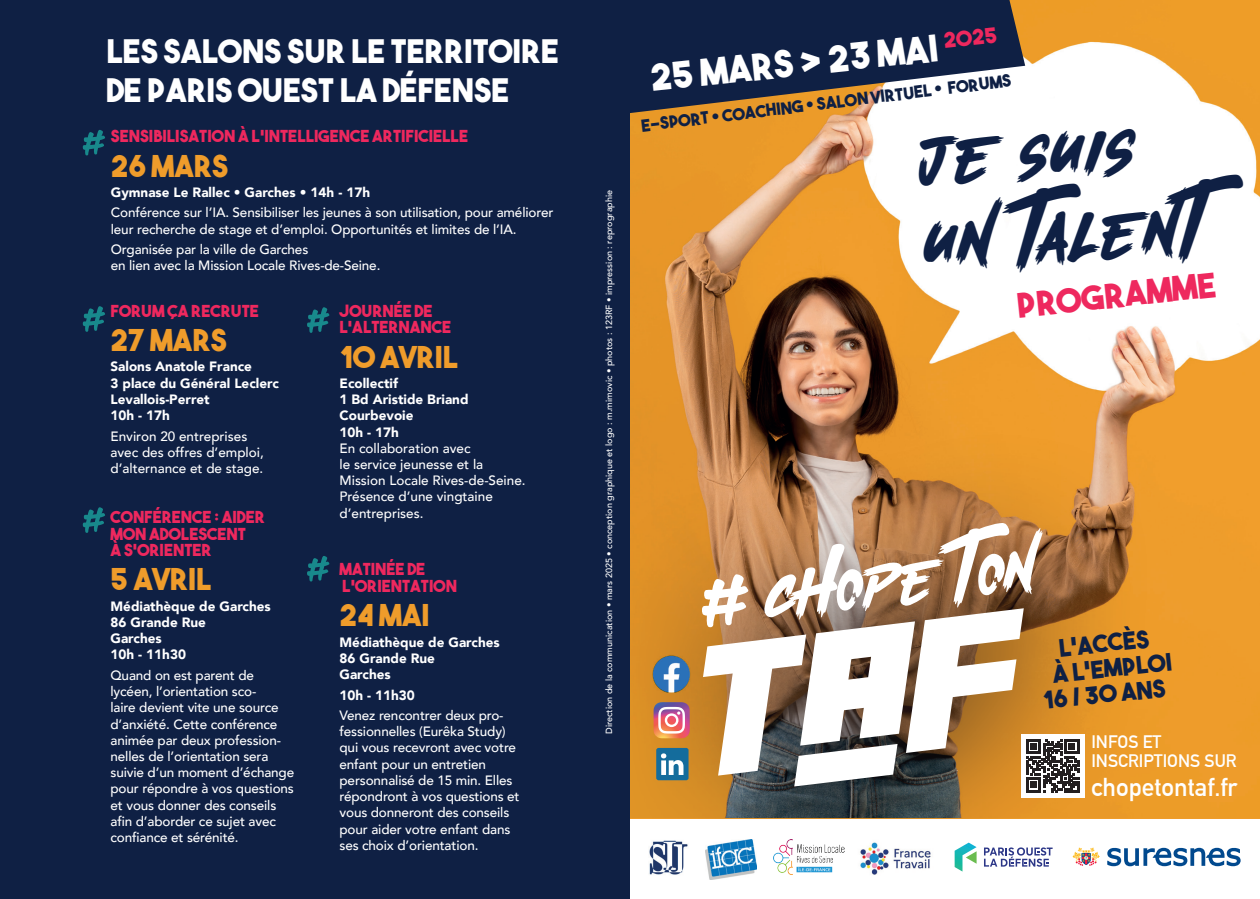
<style>
.page{position:relative;width:1260px;height:899px;background:#fff}
.page>*{position:absolute;margin:0;border:0;box-sizing:border-box;transform-origin:0 0}
.t1{font:41.55px/82.9px "The Midnight DEMO";color:#0f2044}
.t2{font:36.75px "The Bold Font";color:#fff}
.t3{font:33.75px "The Bold Font";color:#ee285e}
.t4{font:32.4px/38.8px "The Bold Font";color:#fff}
.t5{font:30px "The Bold Font";color:#ef9c2b}
.t6{font:700 25.2px "DIN Alternate";color:#fff}
.t7{font:24.15px/25.3px "The Bold Font";color:#0f2044;text-align:center}
.t8{font:700 17.7px/18.9px "DIN Alternate";color:#fff}
.t9{font:16.65px "The Bold Font";color:#0f2044}
.t10{font:16.5px/16.5px "The Bold Font";color:#ee285e}
.t11{font:500 13.5px/16.2px "Avenir";letter-spacing:-.01em;color:#fff}
.t12{font:900 13.5px/16.2px "Avenir";color:#fff}
.t13{font:500 9px "Avenir";color:#fff}
.s1{font-size:33.45px}
</style>
<div class="page">
<img style="left:630px;top:0;width:630px;height:817px">
<div style="left:601px;top:423px;width:559px;height:475px;background:#231f20;opacity:.75"></div>
<svg style="left:1021px;top:733px;width:63px;height:64px"></svg>
<svg style="left:701px;top:522px;width:378px;height:270px"></svg>
<img style="left:653px;top:654px;width:37px;height:38px">
<img style="left:653px;top:702px;width:36px;height:36px">
<svg style="left:658px;top:706px;width:27px;height:27px"></svg>
<div style="left:656px;top:747px;width:32px;height:33px;background:#146c9c;border-radius:2px"></div>
<svg style="left:661px;top:753px;width:22px;height:21px"></svg>
<svg style="left:630px;top:0;width:395px;height:117px;background:#474b5b"></svg>
<div style="left:0;top:0;width:630px;height:898px;background:#0f2044"></div>
<div style="left:630px;top:819px;width:630px;height:79px;background:#fff"></div>
<svg style="left:954px;top:842px;width:22px;height:29px"></svg>
<svg style="left:984px;top:847px;width:68px;height:19px"></svg>
<svg style="left:1107px;top:847px;width:133px;height:19px"></svg>
<svg style="left:1072px;top:847px;width:27px;height:18px"></svg>
<img style="left:774px;top:839px;width:71px;height:35px">
<img style="left:649px;top:840px;width:39px;height:35px">
<img style="left:705px;top:839px;width:51px;height:40px">
<img style="left:860px;top:842px;width:71px;height:33px">
<svg style="left:82px;top:306px;width:23px;height:26px"></svg>
<svg style="left:82px;top:507px;width:23px;height:26px"></svg>
<svg style="left:307px;top:307px;width:23px;height:26px"></svg>
<svg style="left:307px;top:556px;width:23px;height:25px"></svg>
<svg style="left:82px;top:130px;width:23px;height:25px"></svg>
<h3 class="t4" style="left:107px;top:31px;width:454px">LES SALONS SUR LE TERRITOIRE<br>DE PARIS OUEST LA DÉFENSE</h3>
<p class="t10" style="left:111px;top:128px;width:359px">SENSIBILISATION À L’INTELLIGENCE ARTIFICIELLE</p>
<h3 class="t5" style="left:111px;top:146px;width:119px">26 MARS</h3>
<p class="t12" style="left:111px;top:184px;width:261px">Gymnase Le Rallec • Garches • 14h - 17h</p>
<p class="t11" style="left:111px;top:204px;width:444px">Conférence sur l’IA. Sensibiliser les jeunes à son utilisation, pour améliorer leur recherche de stage et d’emploi. Opportunités et limites de l’IA.</p>
<p class="t11" style="left:111px;top:240px;width:271px">Organisée par la ville de Garches<br>en lien avec la Mission Locale Rives-de-Seine.</p>
<p class="t10" style="left:111px;top:302px;width:150px">FORUM ÇA RECRUTE</p>
<h3 class="t5" style="left:111px;top:321px;width:118px">27 MARS</h3>
<p class="t12" style="left:111px;top:358px;width:170px">Salons Anatole France<br>3 place du Général Leclerc<br>Levallois-Perret<br>10h - 17h</p>
<p class="t11" style="left:111px;top:427px;width:155px">Environ 20 entreprises avec des offres d’emploi, d’alternance et de stage.</p>
<p class="t10" style="left:111px;top:508px;width:156px">CONFÉRENCE : AIDER<br>MON ADOLESCENT<br>À S’ORIENTER</p>
<h3 class="t5" style="left:111px;top:560px;width:102px">5 AVRIL</h3>
<p class="t12" style="left:111px;top:597px;width:162px">Médiathèque de Garches<br>86 Grande Rue<br>Garches<br>10h - 11h30</p>
<p class="t11" style="left:111px;top:666px;width:185px">Quand on est parent de lycéen, l’orientation sco-<br>laire devient vite une source d’anxiété. Cette conférence animée par deux profession&shy;nelles de l’orientation sera suivie d’un moment d’échange pour répondre à vos questions et vous donner des conseils afin d’aborder ce sujet avec confiance et sérénité.</p>
<p class="t10" style="left:339px;top:302px;width:113px">JOURNÉE DE<br>L’ALTERNANCE</p>
<h3 class="t5" style="left:339px;top:337px;width:120px">10 AVRIL</h3>
<p class="t12" style="left:339px;top:375px;width:131px">Ecollectif<br>1 Bd Aristide Briand<br>Courbevoie<br>10h - 17h</p>
<p class="t11" style="left:339px;top:439px;width:188px">En collaboration avec<br>le service jeunesse et la<br>Mission Locale Rives-de-Seine.<br>Présence d’une vingtaine d’entreprises.</p>
<p class="t10" style="left:339px;top:560px;width:119px">MATINÉE DE<br>L’ORIENTATION</p>
<h3 class="t5" style="left:339px;top:596px;width:92px">24 MAI</h3>
<p class="t12" style="left:339px;top:633px;width:162px">Médiathèque de Garches<br>86 Grande Rue<br>Garches</p>
<p class="t12" style="left:339px;top:686px;width:77px">10h - 11h30</p>
<p class="t11" style="left:339px;top:706px;width:182px">Venez rencontrer deux pro&shy;fessionnelles (Eurêka Study) qui vous recevront avec votre enfant pour un entretien personnalisé de 15 min. Elles répondront à vos questions et vous donneront des conseils pour aider votre enfant dans ses choix d’orientation.</p>
<p class="t13" style="left:601px;top:734px;width:545px;rotate:-90deg">Direction de la communication • mars 2025 • conception graphique et logo : m.mimovic • photos : 123RF • impression : reprographie</p>
<h2 class="t2" style="left:648px;top:55px;width:351px;rotate:-6deg">25 MARS &gt; 23 MAI <sup>2025</sup></h2>
<p class="t9" style="left:640px;top:115px;width:374px;rotate:-7deg">E-SPORT <span class="s1">•</span> COACHING <span class="s1">•</span> SALON VIRTUEL <span class="s1">•</span> FORUMS</p>
<h1 class="t1" style="left:918px;top:119px;width:284px;rotate:-3deg">je suis un talent</h1>
<h3 class="t3" style="left:1014px;top:284px;width:201px;rotate:-6deg">PROGRAMME</h3>
<h3 class="t7" style="left:1036px;top:637px;width:134px;rotate:-6deg">L’ACCÈS<br>À L’EMPLOI<br>16 / 30 ANS</h3>
<h3 class="t8" style="left:1091px;top:730px;width:147px">INFOS ET<br>INSCRIPTIONS SUR</h3>
<h3 class="t6" style="left:1091px;top:767px;width:147px">chopetontaf.fr</h3>
</div>
